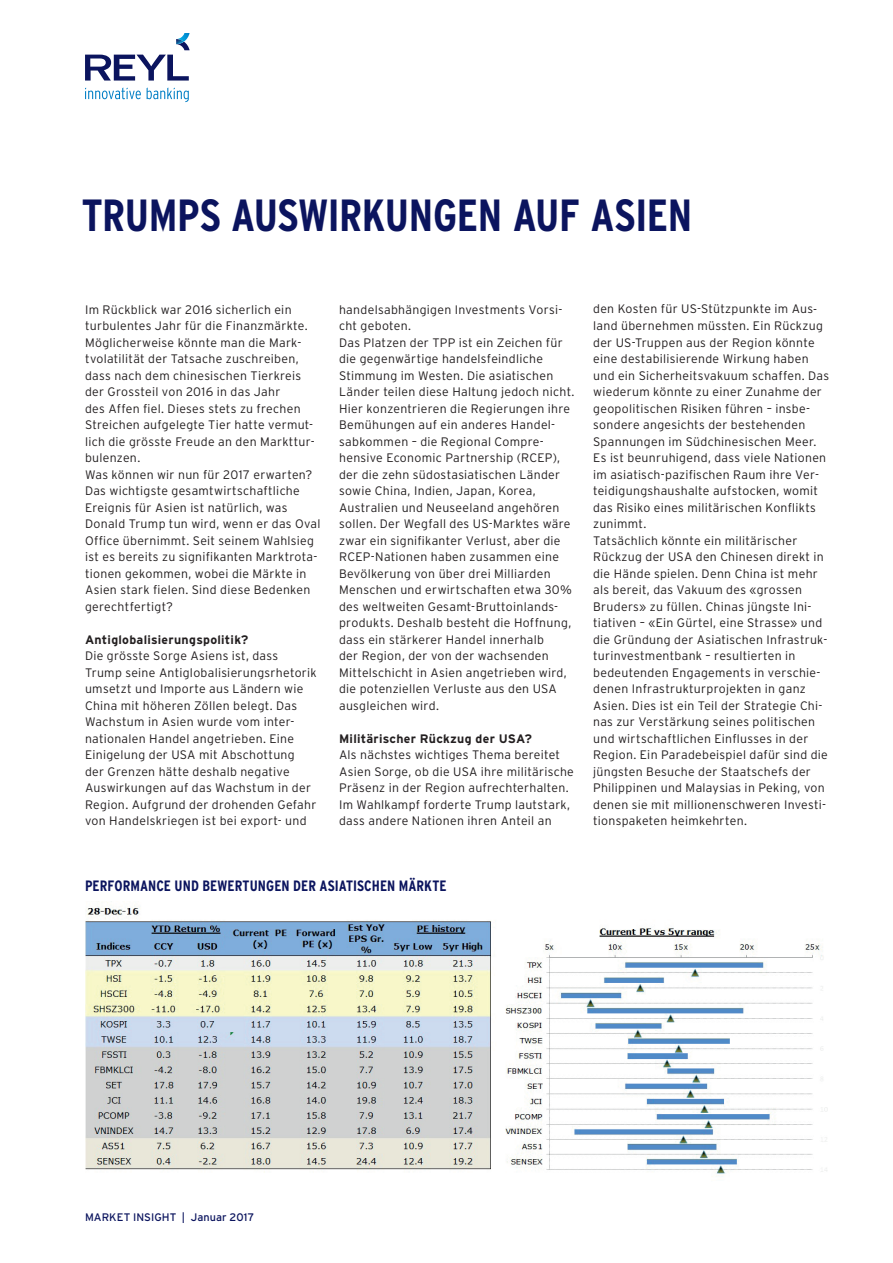
<style>
.page{position:relative;width:893px;height:1263px;background:#fff}
.page>*{position:absolute;margin:0;border:0;box-sizing:border-box;transform-origin:0 0}
.t1{font:700 condensed 45px "Interstate";letter-spacing:-.01em;color:#0b145e}
.t2{font:700 condensed 15px "Interstate";letter-spacing:.005em;color:#0b145e}
.t3{font:300 12.3px/16.5px "Interstate";letter-spacing:.02em;color:#231f20}
.t4{font:700 12.3px "Interstate";letter-spacing:.02em;color:#231f20}
.t5{font:10.95px "Interstate";letter-spacing:.005em;color:#0b145e}
</style>
<div class="page">
<svg style="left:85px;top:88px;width:56px;height:11px"></svg>
<svg style="left:147px;top:88px;width:42px;height:14px"></svg>
<svg style="left:85px;top:33px;width:105px;height:48px"></svg>
<img style="left:85px;top:901px;width:743px;height:273px">
<h1 class="t1" style="left:82px;top:190px;width:612px">TRUMPS AUSWIRKUNGEN AUF ASIEN</h1>
<p class="t3" style="left:85px;top:301px;width:237px">Im Rückblick war 2016 sicherlich ein turbulentes Jahr für die Finanzmärkte.<br>Möglicherweise könnte man die Mark&shy;tvolatilität der Tatsache zuschreiben, dass nach dem chinesischen Tierkreis der Grossteil von 2016 in das Jahr<br>des Affen fiel. Dieses stets zu frechen Streichen aufgelegte Tier hatte vermut&shy;lich die grösste Freude an den Markttur&shy;bulenzen.<br>Was können wir nun für 2017 erwarten?<br>Das wichtigste gesamtwirtschaftliche Ereignis für Asien ist natürlich, was Donald Trump tun wird, wenn er das Oval Office übernimmt. Seit seinem Wahlsieg ist es bereits zu signifikanten Marktrota&shy;tionen gekommen, wobei die Märkte in Asien stark fielen. Sind diese Bedenken gerechtfertigt?</p>
<p class="t4" style="left:85px;top:632px;width:165px">Antiglobalisierungspolitik?</p>
<p class="t3" style="left:85px;top:647px;width:233px">Die grösste Sorge Asiens ist, dass Trump seine Antiglobalisierungsrhetorik umsetzt und Importe aus Ländern wie China mit höheren Zöllen belegt. Das Wachstum in Asien wurde vom inter&shy;nationalen Handel angetrieben. Eine Einigelung der USA mit Abschottung der Grenzen hätte deshalb negative Auswirkungen auf das Wachstum in der Region. Aufgrund der drohenden Gefahr von Handelskriegen ist bei export- und</p>
<p class="t3" style="left:339px;top:301px;width:237px">handelsabhängigen Investments Vorsi&shy;cht geboten.<br>Das Platzen der TPP ist ein Zeichen für die gegenwärtige handelsfeindliche Stimmung im Westen. Die asiatischen Länder teilen diese Haltung jedoch nicht.<br>Hier konzentrieren die Regierungen ihre Bemühungen auf ein anderes Handel&shy;sabkommen – die Regional Compre&shy;hensive Economic Partnership (RCEP), der die zehn südostasiatischen Länder sowie China, Indien, Japan, Korea, Australien und Neuseeland angehören sollen. Der Wegfall des US-Marktes wäre zwar ein signifikanter Verlust, aber die RCEP-Nationen haben zusammen eine Bevölkerung von über drei Milliarden Menschen und erwirtschaften etwa 30% des weltweiten Gesamt-Bruttoinlands&shy;produkts. Deshalb besteht die Hoffnung, dass ein stärkerer Handel innerhalb<br>der Region, der von der wachsenden Mittelschicht in Asien angetrieben wird, die potenziellen Verluste aus den USA ausgleichen wird.</p>
<p class="t4" style="left:339px;top:731px;width:194px">Militärischer Rückzug der USA?</p>
<p class="t3" style="left:339px;top:746px;width:236px">Als nächstes wichtiges Thema bereitet Asien Sorge, ob die USA ihre militärische Präsenz in der Region aufrechterhalten.<br>Im Wahlkampf forderte Trump lautstark, dass andere Nationen ihren Anteil an</p>
<p class="t3" style="left:593px;top:301px;width:238px">den Kosten für US-Stützpunkte im Aus&shy;land übernehmen müssten. Ein Rückzug der US-Truppen aus der Region könnte eine destabilisierende Wirkung haben und ein Sicherheitsvakuum schaffen. Das wiederum könnte zu einer Zunahme der geopolitischen Risiken führen – insbe&shy;sondere angesichts der bestehenden Spannungen im Südchinesischen Meer.<br>Es ist beunruhigend, dass viele Nationen im asiatisch-pazifischen Raum ihre Ver&shy;teidigungshaushalte aufstocken, womit das Risiko eines militärischen Konflikts zunimmt.<br>Tatsächlich könnte ein militärischer Rückzug der USA den Chinesen direkt in die Hände spielen. Denn China ist mehr als bereit, das Vakuum des «grossen Bruders» zu füllen. Chinas jüngste Ini&shy;tiativen – «Ein Gürtel, eine Strasse» und die Gründung der Asiatischen Infrastruk&shy;turinvestmentbank – resultierten in bedeutenden Engagements in verschie&shy;denen Infrastrukturprojekten in ganz Asien. Dies ist ein Teil der Strategie Chi&shy;nas zur Verstärkung seines politischen und wirtschaftlichen Einflusses in der Region. Ein Paradebeispiel dafür sind die jüngsten Besuche der Staatschefs der Philippinen und Malaysias in Peking, von denen sie mit millionenschweren Investi&shy;tionspaketen heimkehrten.</p>
<p class="t2" style="left:85px;top:877px;width:363px">PERFORMANCE UND BEWERTUNGEN DER ASIATISCHEN MÄRKTE</p>
<p class="t5" style="left:85px;top:1210px;width:171px">MARKET INSIGHT | Januar 2017</p>
</div>
